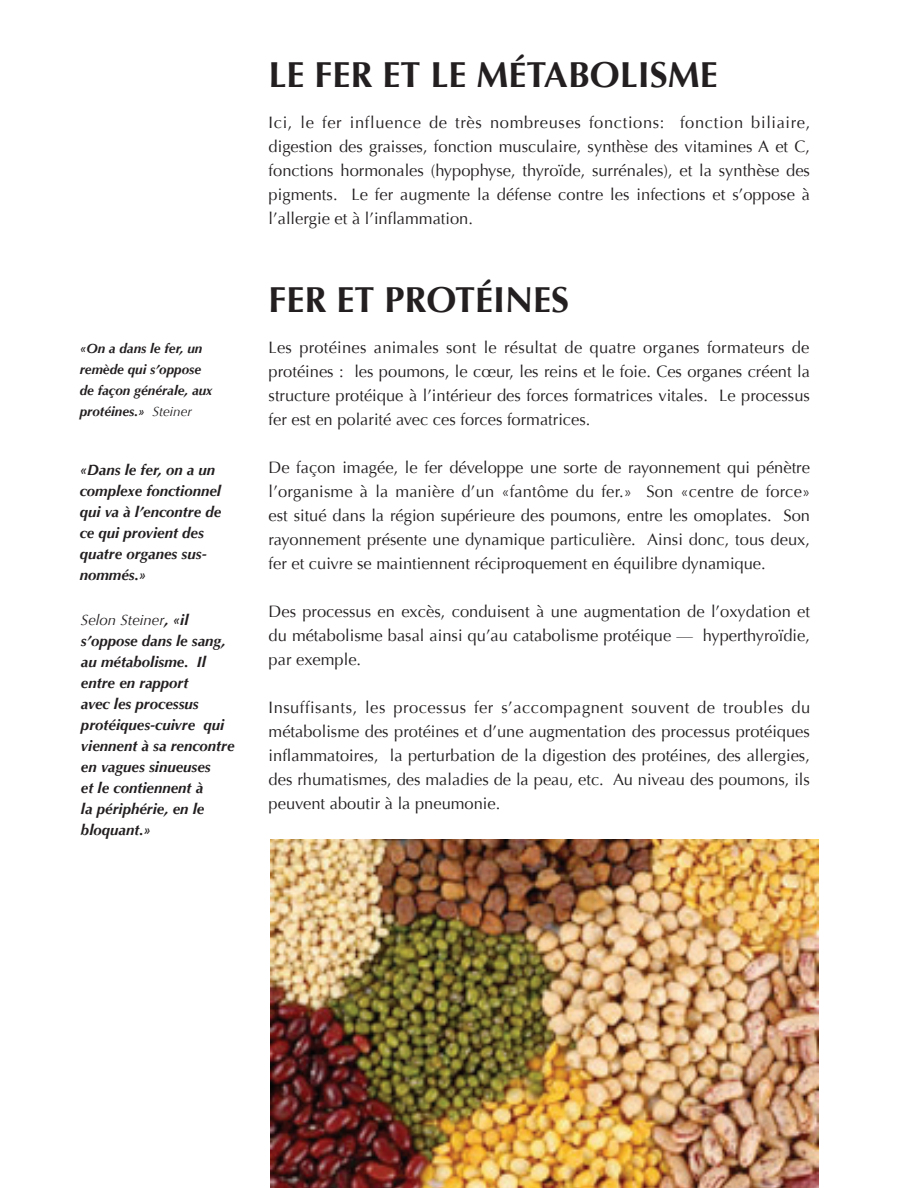
<style>
.page{position:relative;width:918px;height:1188px;background:#fff}
.page>*{position:absolute;margin:0;border:0;box-sizing:border-box;transform-origin:0 0}
.t1{font:700 36px "Optima";color:#231f20}
.t2{font:16.5px/24px "Optima";color:#231f20;text-align:justify}
.t3{font:italic 700 15px/21px "Optima";color:#231f20}
.t4{font:italic 700 13.5px/21px "Optima";color:#231f20}
.s1{font-weight:400}
</style>
<div class="page">
<img style="left:270px;top:839px;width:549px;height:349px">
<p class="t4" style="left:80px;top:338px;width:134px">«On a dans le fer, un remède qui s’oppose de façon générale, aux protéines.» <span class="s1">Steiner</span></p>
<p class="t3" style="left:80px;top:459px;width:143px">«Dans le fer, on a un complexe fonctionnel qui va à l’encontre de ce qui provient des quatre organes sus&shy;nommés.»</p>
<p class="t3" style="left:81px;top:609px;width:155px"><span class="s1">Selon Steiner</span>, «il s’oppose dans le sang, au métabolisme. Il entre en rapport<br>avec les processus protéiques-cuivre qui viennent à sa rencontre en vagues sinueuses<br>et le contiennent à<br>la périphérie, en le bloquant.»</p>
<h1 class="t1" style="left:269px;top:54px;width:451px">LE FER ET LE MÉTABOLISME</h1>
<p class="t2" style="left:269px;top:110px;width:543px">Ici, le fer influence de très nombreuses fonctions: fonction biliaire, digestion des graisses, fonction musculaire, synthèse des vitamines A et C, fonctions hormonales (hypophyse, thyroïde, surrénales), et la synthèse des pigments. Le fer augmente la défense contre les infections et s’oppose à l’allergie et à l’inflammation.</p>
<h1 class="t1" style="left:269px;top:279px;width:302px">FER ET PROTÉINES</h1>
<p class="t2" style="left:269px;top:335px;width:543px">Les protéines animales sont le résultat de quatre organes formateurs de protéines : les poumons, le cœur, les reins et le foie. Ces organes créent la structure protéique à l’intérieur des forces formatrices vitales. Le processus fer est en polarité avec ces forces formatrices.</p>
<p class="t2" style="left:269px;top:455px;width:543px">De façon imagée, le fer développe une sorte de rayonnement qui pénètre l’organisme à la manière d’un «fantôme du fer.» Son «centre de force» est situé dans la région supérieure des poumons, entre les omoplates. Son rayonnement présente une dynamique particulière. Ainsi donc, tous deux, fer et cuivre se maintiennent réciproquement en équilibre dynamique.</p>
<p class="t2" style="left:269px;top:599px;width:543px">Des processus en excès, conduisent à une augmentation de l’oxydation et du métabolisme basal ainsi qu’au catabolisme protéique — hyperthyroïdie, par exemple.</p>
<p class="t2" style="left:269px;top:695px;width:543px">Insuffisants, les processus fer s’accompagnent souvent de troubles du métabolisme des protéines et d’une augmentation des processus protéiques inflammatoires, la perturbation de la digestion des protéines, des allergies, des rhumatismes, des maladies de la peau, etc. Au niveau des poumons, ils peuvent aboutir à la pneumonie.</p>
</div>
